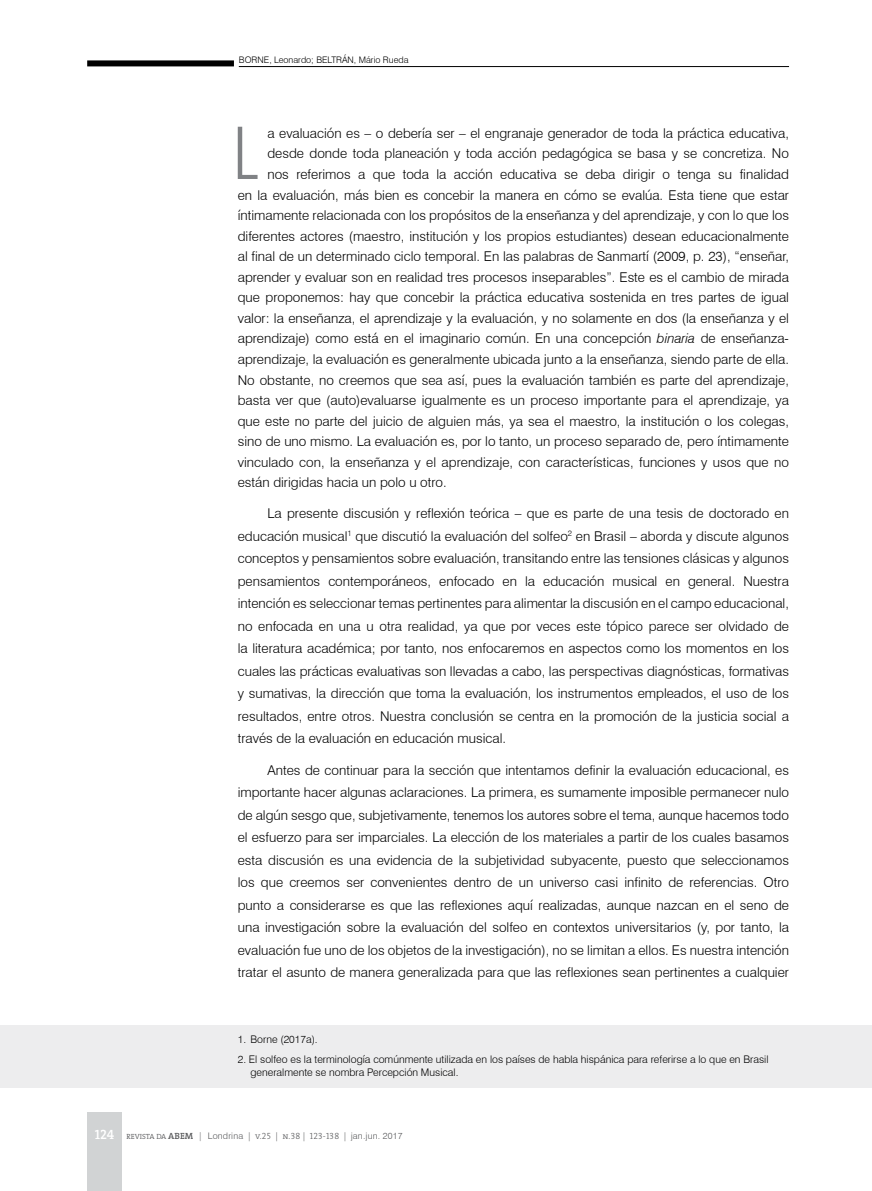
<style>
.page{position:relative;width:872px;height:1191px;background:#fff}
.page>*{position:absolute;margin:0;border:0;box-sizing:border-box;transform-origin:0 0}
.t1{font:62.85px "Wearetrippin Short";color:#808285}
.t2{font:300 13.5px/22.5px "Swiss 721 BT";color:#000;text-align:justify}
.t3{font:300 10.5px/13.5px "Swiss 721 BT";color:#000}
.t4{font:300 9px "Swiss 721 BT";letter-spacing:.02em;color:#58595b}
.t5{font:300 9px "Swiss 721 BT";color:#000}
.s1{font-style:italic}
.s2{font-family:"The Serif Semi Bold Caps";font-weight:400;font-size:13.5px;color:#fff}
.s3{font-family:"The Serif";font-size:7.5px}
.s4{font-family:"The Serif";font-weight:600}
.s5{font-family:"The Serif Light Caps";font-weight:400}
</style>
<div class="page">
<hr style="left:239px;top:66px;width:550px;height:1px;background:#000">
<div style="left:87px;top:60px;width:147px;height:6px;background:#000"></div>
<div style="left:87px;top:1111px;width:35px;height:80px;background:#d1d3d4"></div>
<div style="left:0;top:1025px;width:872px;height:62px;background:#ededee"></div>
<p class="t5" style="left:239px;top:54px;width:171px">Borne, Leonardo; Beltrán, Mário Rueda</p>
<h1 class="t1" style="left:234px;top:110px;width:21px">L</h1>
<p class="t2" style="left:267px;top:122px;width:523px">a evaluación es – o debería ser – el engranaje generador de toda la práctica educativa,</p>
<p class="t2" style="left:267px;top:142px;width:523px">desde donde toda planeación y toda acción pedagógica se basa y se concretiza. No</p>
<p class="t2" style="left:267px;top:163px;width:523px">nos referimos a que toda la acción educativa se deba dirigir o tenga su finalidad</p>
<p class="t2" style="left:238px;top:183px;width:553px">en la evaluación, más bien es concebir la manera en cómo se evalúa. Esta tiene que estar</p>
<p class="t2" style="left:238px;top:204px;width:553px">íntimamente relacionada con los propósitos de la enseñanza y del aprendizaje, y con lo que los</p>
<p class="t2" style="left:238px;top:224px;width:553px">diferentes actores (maestro, institución y los propios estudiantes) desean educacionalmente</p>
<p class="t2" style="left:238px;top:245px;width:553px">al final de un determinado ciclo temporal. En las palabras de Sanmartí (2009, p. 23), “enseñar,</p>
<p class="t2" style="left:238px;top:265px;width:553px">aprender y evaluar son en realidad tres procesos inseparables”. Este es el cambio de mirada</p>
<p class="t2" style="left:238px;top:286px;width:553px">que proponemos: hay que concebir la práctica educativa sostenida en tres partes de igual</p>
<p class="t2" style="left:238px;top:307px;width:553px">valor: la enseñanza, el aprendizaje y la evaluación, y no solamente en dos (la enseñanza y el</p>
<p class="t2" style="left:238px;top:327px;width:553px">aprendizaje) como está en el imaginario común. En una concepción <span class="s1">binaria</span> de enseñanza-</p>
<p class="t2" style="left:238px;top:348px;width:553px">aprendizaje, la evaluación es generalmente ubicada junto a la enseñanza, siendo parte de ella.</p>
<p class="t2" style="left:238px;top:368px;width:553px">No obstante, no creemos que sea así, pues la evaluación también es parte del aprendizaje,</p>
<p class="t2" style="left:238px;top:389px;width:553px">basta ver que (auto)evaluarse igualmente es un proceso importante para el aprendizaje, ya</p>
<p class="t2" style="left:238px;top:409px;width:552px">que este no parte del juicio de alguien más, ya sea el maestro, la institución o los colegas,</p>
<p class="t2" style="left:238px;top:430px;width:553px">sino de uno mismo. La evaluación es, por lo tanto, un proceso separado de, pero íntimamente</p>
<p class="t2" style="left:238px;top:450px;width:553px">vinculado con, la enseñanza y el aprendizaje, con características, funciones y usos que no</p>
<p class="t2" style="left:238px;top:471px;width:210px">están dirigidas hacia un polo u otro.</p>
<p class="t2" style="left:238px;top:502px;width:553px;text-indent:30px">La presente discusión y reflexión teórica – que es parte de una tesis de doctorado en educación musical<sup>1</sup> que discutió la evaluación del solfeo<sup>2</sup> en Brasil – aborda y discute algunos conceptos y pensamientos sobre evaluación, transitando entre las tensiones clásicas y algunos pensamientos contemporáneos, enfocado en la educación musical en general. Nuestra intención es seleccionar temas pertinentes para alimentar la discusión en el campo educacional, no enfocada en una u otra realidad, ya que por veces este tópico parece ser olvidado de la literatura académica; por tanto, nos enfocaremos en aspectos como los momentos en los cuales las prácticas evaluativas son llevadas a cabo, las perspectivas diagnósticas, formativas y sumativas, la dirección que toma la evaluación, los instrumentos empleados, el uso de los resultados, entre otros. Nuestra conclusión se centra en la promoción de la justicia social a través de la evaluación en educación musical.</p>
<p class="t2" style="left:238px;top:758px;width:553px;text-indent:30px">Antes de continuar para la sección que intentamos definir la evaluación educacional, es importante hacer algunas aclaraciones. La primera, es sumamente imposible permanecer nulo de algún sesgo que, subjetivamente, tenemos los autores sobre el tema, aunque hacemos todo el esfuerzo para ser imparciales. La elección de los materiales a partir de los cuales basamos esta discusión es una evidencia de la subjetividad subyacente, puesto que seleccionamos los que creemos ser convenientes dentro de un universo casi infinito de referencias. Otro punto a considerarse es que las reflexiones aquí realizadas, aunque nazcan en el seno de una investigación sobre la evaluación del solfeo en contextos universitarios (y, por tanto, la evaluación fue uno de los objetos de la investigación), no se limitan a ellos. Es nuestra intención tratar el asunto de manera generalizada para que las reflexiones sean pertinentes a cualquier</p>
<p class="t3" style="left:238px;top:1032px;width:81px">1. Borne (2017a).</p>
<p class="t3" style="left:250px;top:1052px;width:519px;text-indent:-13px">2. El solfeo es la terminología comúnmente utilizada en los países de habla hispánica para referirse a lo que en Brasil generalmente se nombra Percepción Musical.</p>
<p class="t4" style="left:95px;top:1130px;width:309px"><span class="s2">124</span> <span class="s3">REVISTA DA</span> <span class="s4">ABEM</span> | Londrina <span class="s5">| v.25 | n.38 | 123-138 |</span> jan.jun. 2017</p>
</div>
